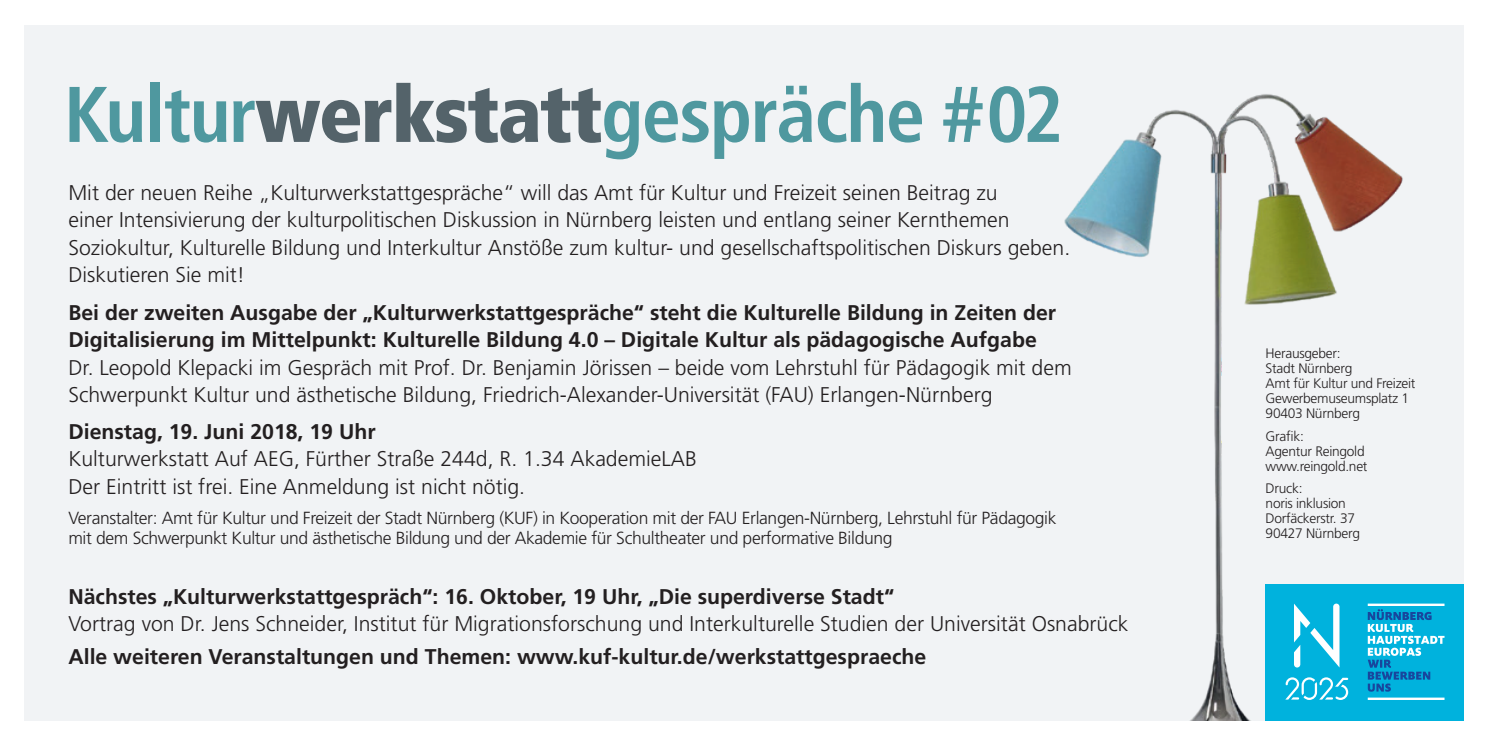
<style>
.page{position:relative;width:1489px;height:745px;background:#fff}
.page>*{position:absolute;margin:0;border:0;box-sizing:border-box;transform-origin:0 0}
.t1{font:700 condensed 78.75px "Frutiger LT";letter-spacing:-.02em;color:#4f989f}
.t2{font:300 21.25px/27.5px "Frutiger LT";color:#231f20}
.t3{font:700 21.25px/27.5px "Frutiger LT";color:#231f20}
.t4{font:300 17.5px/20px "Frutiger LT";letter-spacing:-.02em;color:#231f20}
.t5{font:300 13.75px/15px "Frutiger LT";letter-spacing:-.02em;color:#231f20}
.s1{font-weight:900;color:#54636a}
</style>
<div class="page">
<div style="left:25px;top:25px;width:1438px;height:694px;background:#f1f3f5"></div>
<img style="left:1064px;top:94px;width:339px;height:625px">
<div style="left:1265px;top:583px;width:198px;height:136px;background:#00b2dd"></div>
<svg style="left:1285px;top:603px;width:159px;height:96px"></svg>
<h1 class="t1" style="left:64px;top:68px;width:1001px">Kultur<span class="s1">werkstatt</span>gespräche #02</h1>
<p class="t2" style="left:68px;top:179px;width:1003px">Mit der neuen Reihe „Kulturwerkstattgespräche“ will das Amt für Kultur und Freizeit seinen Beitrag zu<br>einer Intensivierung der kulturpolitischen Diskussion in Nürnberg leisten und entlang seiner Kernthemen Soziokultur, Kulturelle Bildung und Interkultur Anstöße zum kultur- und gesellschaftspolitischen Diskurs geben.<br>Diskutieren Sie mit!</p>
<p class="t3" style="left:68px;top:298px;width:989px">Bei der zweiten Ausgabe der „Kulturwerkstattgespräche“ steht die Kulturelle Bildung in Zeiten der<br>Digitalisierung im Mittelpunkt: Kulturelle Bildung 4.0 – Digitale Kultur als pädagogische Aufgabe</p>
<p class="t2" style="left:68px;top:354px;width:1004px">Dr. Leopold Klepacki im Gespräch mit Prof. Dr. Benjamin Jörissen – beide vom Lehrstuhl für Pädagogik mit dem<br>Schwerpunkt Kultur und ästhetische Bildung, Friedrich-Alexander-Universität (FAU) Erlangen-Nürnberg</p>
<p class="t3" style="left:68px;top:417px;width:309px">Dienstag, 19. Juni 2018, 19 Uhr</p>
<p class="t2" style="left:68px;top:445px;width:630px">Kulturwerkstatt Auf AEG, Fürther Straße 244d, R. 1.34 AkademieLAB<br>Der Eintritt ist frei. Eine Anmeldung ist nicht nötig.</p>
<p class="t4" style="left:68px;top:507px;width:989px">Veranstalter: Amt für Kultur und Freizeit der Stadt Nürnberg (KUF) in Kooperation mit der FAU Erlangen-Nürnberg, Lehrstuhl für Pädagogik mit dem Schwerpunkt Kultur und ästhetische Bildung und der Akademie für Schultheater und performative Bildung</p>
<p class="t3" style="left:68px;top:582px;width:827px">Nächstes „Kulturwerkstattgespräch“: 16. Oktober, 19 Uhr, „Die superdiverse Stadt“</p>
<p class="t2" style="left:68px;top:610px;width:1061px">Vortrag von Dr. Jens Schneider, Institut für Migrationsforschung und Interkulturelle Studien der Universität Osnabrück</p>
<p class="t3" style="left:68px;top:642px;width:859px">Alle weiteren Veranstaltungen und Themen: www.kuf-kultur.de/werkstattgespraeche</p>
<p class="t5" style="left:1265px;top:345px;width:151px">Herausgeber:<br>Stadt Nürnberg<br>Amt für Kultur und Freizeit<br>Gewerbemuseumsplatz 1<br>90403 Nürnberg</p>
<p class="t5" style="left:1265px;top:428px;width:103px">Grafik:<br>Agentur Reingold www.reingold.net</p>
<p class="t5" style="left:1265px;top:480px;width:96px">Druck:<br>noris inklusion<br>Dorfäckerstr. 37<br>90427 Nürnberg</p>
</div>
